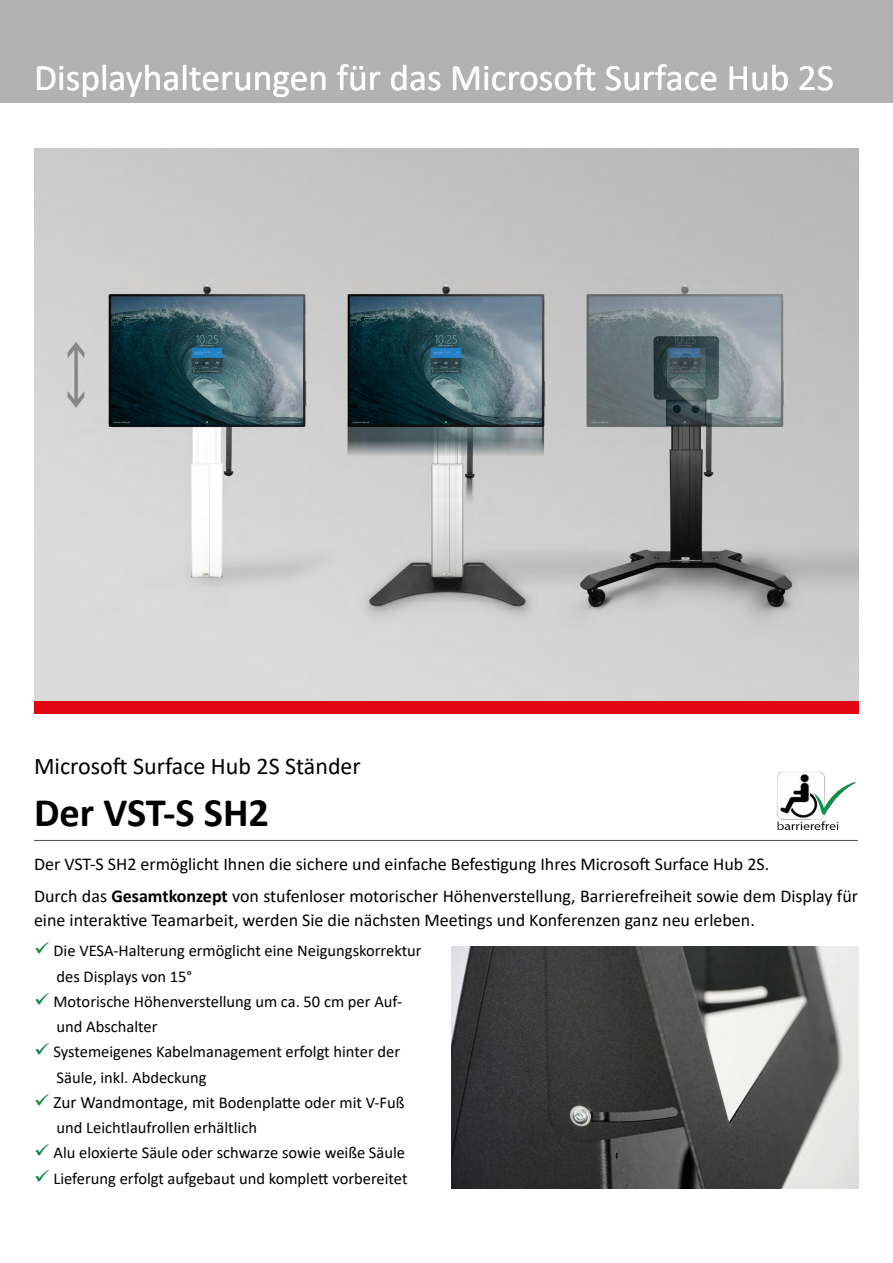
<style>
.page{position:relative;width:893px;height:1263px;background:#fff}
.page>*{position:absolute;margin:0;border:0;box-sizing:border-box;transform-origin:0 0}
.t1{font:700 40.5px "Calibri";color:#000}
.t2{font:37.5px "Calibri";color:#fff}
.t3{font:24px "Calibri";color:#000}
.t4{font:18px/32.5px "Calibri";color:#000}
.t5{font:16.5px/25.2px "Calibri";color:#000}
.s1{font-weight:700}
.s2{color:#00813a}
.s3{font-size:17.25px}
</style>
<div class="page">
<div style="left:0;top:0;width:893px;height:102px;background:#b3b2b2"></div>
<hr style="left:34px;top:840px;width:824px;height:1px;background:#4f5350">
<img style="left:776px;top:771px;width:80px;height:59px">
<img style="left:452px;top:946px;width:407px;height:242px">
<img style="left:34px;top:149px;width:825px;height:552px">
<div style="left:34px;top:701px;width:825px;height:12px;background:#e30613"></div>
<h2 class="t2" style="left:34px;top:51px;width:802px">Displayhalterungen für das Microsoft Surface Hub 2S</h2>
<h3 class="t3" style="left:34px;top:749px;width:328px">Microsoft Surface Hub 2S Ständer</h3>
<h1 class="t1" style="left:34px;top:784px;width:237px">Der VST-S SH2</h1>
<p class="t4" style="left:34px;top:847px;width:826px">Der VST-S SH2 ermöglicht Ihnen die sichere und einfache Befestigung Ihres Microsoft Surface Hub 2S.<br>Durch das <span class="s1">Gesamtkonzept</span> von stufenloser motorischer Höhenverstellung, Barrierefreiheit sowie dem Display für</p>
<p class="t4" style="left:34px;top:903px;width:722px">eine interaktive Teamarbeit, werden Sie die nächsten Meetings und Konferenzen ganz neu erleben.</p>
<p class="t5" style="left:57px;top:938px;width:367px;text-indent:-23px"><span class="s2">✓</span> Die VESA-Halterung ermöglicht eine Neigungskorrektur des Displays von 15°</p>
<p class="t5" style="left:57px;top:988px;width:347px;text-indent:-23px"><span class="s2">✓</span> Motorische Höhenverstellung um ca. 50 cm per Auf&shy;und Abschalter</p>
<p class="t5" style="left:57px;top:1039px;width:345px;text-indent:-23px"><span class="s2">✓</span> Systemeigenes Kabelmanagement erfolgt hinter der<br>Säule, inkl. Abdeckung</p>
<p class="t5" style="left:57px;top:1089px;width:349px;text-indent:-23px"><span class="s2">✓</span> <span class="s3">Zur Wandmontage, m</span>it Bodenplatte oder mit V-Fuß und Leichtlaufrollen erhältlich</p>
<p class="t5" style="left:34px;top:1140px;width:373px"><span class="s2">✓</span> Alu eloxierte Säule oder schwarze sowie weiße Säule</p>
<p class="t5" style="left:34px;top:1165px;width:375px"><span class="s2">✓</span> Lieferung erfolgt aufgebaut und komplett vorbereitet</p>
</div>
